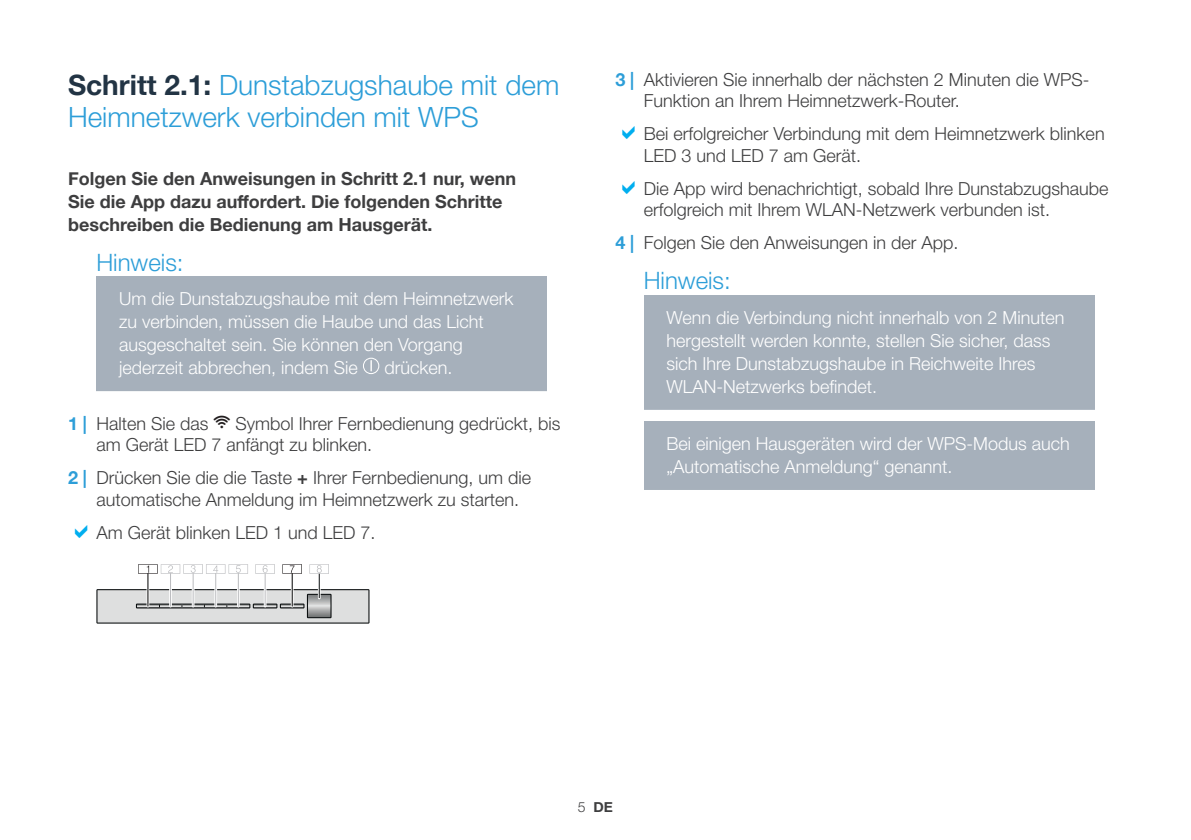
<style>
.page{position:relative;width:1191px;height:840px;background:#fff}
.page>*{position:absolute;margin:0;border:0;box-sizing:border-box;transform-origin:0 0}
.t1{font:300 28px/32px "Helvetica Neue";color:#2d9ed8}
.t2{font:300 24px "Helvetica Neue";color:#2d9ed8}
.t3{font:300 18px/21.6px "Helvetica Neue";color:#3e3e3f}
.t4{font:300 18px/23px "Helvetica Neue";color:#fff}
.t5{font:700 18px/23px "Helvetica Neue";color:#3e3e3f}
.t6{font:700 14px "Helvetica Neue";color:#3e3e3f}
.s1{font-weight:700;color:#223444}
.s2{font-weight:700;color:#2d9ed8}
.s3{font-weight:700}
.s4{font-weight:300}
</style>
<div class="page">
<div style="left:96px;top:276px;width:451px;height:120px;background:#a6b0bb"></div>
<div style="left:45px;top:391px;width:547px;height:10px;background:#fff"></div>
<svg style="left:363px;top:357px;width:16px;height:17px"></svg>
<svg style="left:96px;top:589px;width:273px;height:34px;background:#c4c5c5"></svg>
<hr style="left:147px;top:573px;width:2px;height:32px;background:#fff">
<hr style="left:148px;top:573px;width:1px;height:32px;background:#000001">
<hr style="left:169px;top:573px;width:3px;height:32px;background:#fff">
<hr style="left:170px;top:573px;width:1px;height:32px;background:#babbbe">
<hr style="left:192px;top:573px;width:2px;height:32px;background:#fff">
<hr style="left:193px;top:573px;width:1px;height:32px;background:#babbbe">
<hr style="left:214px;top:573px;width:3px;height:32px;background:#fff">
<hr style="left:215px;top:573px;width:1px;height:32px;background:#babbbe">
<hr style="left:237px;top:573px;width:3px;height:32px;background:#fff">
<hr style="left:238px;top:573px;width:1px;height:32px;background:#babbbe">
<hr style="left:264px;top:573px;width:2px;height:32px;background:#fff">
<hr style="left:265px;top:573px;width:1px;height:32px;background:#babbbe">
<hr style="left:291px;top:573px;width:2px;height:32px;background:#fff">
<hr style="left:292px;top:573px;width:1px;height:32px;background:#000001">
<hr style="left:318px;top:573px;width:3px;height:24px;background:#fff">
<svg style="left:138px;top:564px;width:110px;height:9px"></svg>
<svg style="left:255px;top:564px;width:20px;height:9px"></svg>
<svg style="left:282px;top:564px;width:20px;height:9px"></svg>
<svg style="left:309px;top:564px;width:20px;height:9px"></svg>
<div style="left:643px;top:295px;width:451px;height:120px;background:#a6b0bb"></div>
<div style="left:592px;top:409px;width:548px;height:10px;background:#fff"></div>
<div style="left:643px;top:421px;width:451px;height:74px;background:#a6b0bb"></div>
<div style="left:592px;top:489px;width:548px;height:10px;background:#fff"></div>
<h1 class="t1" style="left:68px;top:67px;width:493px"><span class="s1">Schritt 2.1:</span> Dunstabzugshaube mit dem<br>Heimnetzwerk verbinden mit WPS</h1>
<p class="t5" style="left:68px;top:167px;width:450px">Folgen Sie den Anweisungen in Schritt 2.1 nur, wenn<br>Sie die App dazu auffordert. Die folgenden Schritte beschreiben die Bedienung am Hausgerät.</p>
<h2 class="t2" style="left:96px;top:242px;width:89px">Hinweis:</h2>
<p class="t4" style="left:119px;top:285px;width:396px">Um die Dunstabzugshaube mit dem Heimnetzwerk zu verbinden, müssen die Haube und das Licht ausgeschaltet sein. Sie können den Vorgang jederzeit abbrechen, indem Sie</p>
<p class="t4" style="left:384px;top:354px;width:70px">drücken.</p>
<p class="t3" style="left:96px;top:411px;width:465px;text-indent:-28px"><span class="s2">1 |</span> Halten Sie das <sup>D</sup> Symbol Ihrer Fernbedienung gedrückt, bis am Gerät LED 7 anfängt zu blinken.</p>
<p class="t3" style="left:96px;top:465px;width:436px;text-indent:-28px"><span class="s2">2 |</span> Drücken Sie die die Taste <span class="s3">+</span> Ihrer Fernbedienung, um die automatische Anmeldung im Heimnetzwerk zu starten.</p>
<p class="t3" style="left:96px;top:520px;width:281px">Am Gerät blinken LED 1 und LED 7.</p>
<p class="t3" style="left:643px;top:67px;width:447px;text-indent:-28px"><span class="s2">3 |</span> Aktivieren Sie innerhalb der nächsten 2 Minuten die WPS-<br>Funktion an Ihrem Heimnetzwerk-Router.</p>
<p class="t3" style="left:643px;top:121px;width:462px">Bei erfolgreicher Verbindung mit dem Heimnetzwerk blinken<br>LED 3 und LED 7 am Gerät.</p>
<p class="t3" style="left:643px;top:176px;width:466px">Die App wird benachrichtigt, sobald Ihre Dunstabzugshaube erfolgreich mit Ihrem WLAN-Netzwerk verbunden ist.</p>
<p class="t3" style="left:615px;top:231px;width:345px"><span class="s2">4 |</span> Folgen Sie den Anweisungen in der App.</p>
<h2 class="t2" style="left:643px;top:261px;width:89px">Hinweis:</h2>
<p class="t4" style="left:666px;top:304px;width:399px">Wenn die Verbindung nicht innerhalb von 2 Minuten hergestellt werden konnte, stellen Sie sicher, dass sich Ihre Dunstabzugshaube in Reichweite Ihres WLAN-Netzwerks befindet.</p>
<p class="t4" style="left:666px;top:430px;width:405px">Bei einigen Hausgeräten wird der WPS-Modus auch „Automatische Anmeldung“ genannt.</p>
<p class="t6" style="left:578px;top:795px;width:37px"><span class="s4">5</span> DE</p>
</div>
